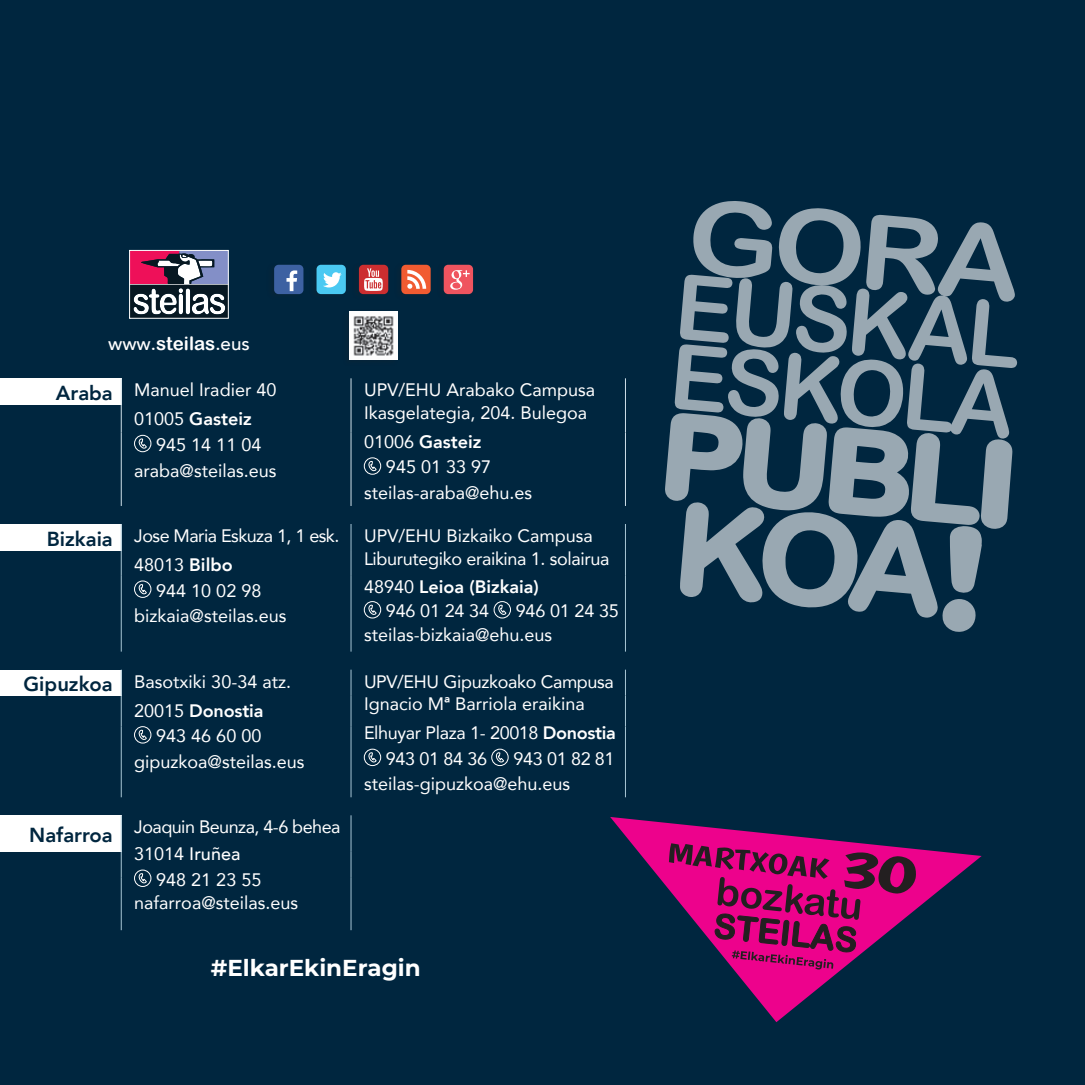
<style>
.page{position:relative;width:1085px;height:1085px;background:#fff}
.page>*{position:absolute;margin:0;border:0;box-sizing:border-box;transform-origin:0 0}
.t1{font:700 22.95px "Montserrat";color:#fff}
.t2{font:800 20.25px "Avenir";color:#00263f}
.t3{font:500 18.68px "Avenir";color:#fff}
.t4{font:18px "Avenir";color:#fff}
.t5{font:18px "Avenir";letter-spacing:-.02em;color:#fff}
.t6{font:800 18px "Avenir";color:#fff}
.t7{font:18px "Avenir";letter-spacing:-.03em;color:#fff}
.t8{font:500 18px "Avenir";color:#fff}
.s1{font-family:"Arial Rounded MT Bold";font-weight:400}
.s2{font-weight:400}
.s3{font-weight:800}
</style>
<div class="page">
<div style="left:0;top:0;width:1084px;height:1084px;background:#00263f"></div>
<svg style="left:665px;top:201px;width:352px;height:431px"></svg>
<div style="left:0;top:378px;width:121px;height:27px;background:#fff"></div>
<svg style="left:121px;top:378px;width:1px;height:54px"></svg>
<svg style="left:350px;top:378px;width:1px;height:54px"></svg>
<svg style="left:625px;top:378px;width:1px;height:54px"></svg>
<hr style="left:121px;top:432px;width:1px;height:74px;background:#cfe0e9">
<hr style="left:350px;top:432px;width:1px;height:74px;background:#cfe0e9">
<hr style="left:625px;top:432px;width:1px;height:74px;background:#cfe0e9">
<div style="left:134px;top:435px;width:17px;height:17px;border:1px solid #fff;border-radius:50%"></div>
<svg style="left:139px;top:434px;width:8px;height:15px"></svg>
<div style="left:364px;top:457px;width:17px;height:17px;border:1px solid #fff;border-radius:50%"></div>
<svg style="left:368px;top:457px;width:9px;height:14px"></svg>
<div style="left:0;top:524px;width:121px;height:27px;background:#fff"></div>
<svg style="left:121px;top:524px;width:1px;height:51px"></svg>
<hr style="left:121px;top:575px;width:1px;height:76px;background:#a8c6d5">
<svg style="left:350px;top:524px;width:1px;height:51px"></svg>
<svg style="left:625px;top:524px;width:1px;height:51px"></svg>
<hr style="left:350px;top:575px;width:1px;height:76px;background:#a8c6d5">
<hr style="left:625px;top:575px;width:1px;height:76px;background:#a8c6d5">
<div style="left:134px;top:580px;width:17px;height:17px;border:1px solid #fff;border-radius:50%"></div>
<svg style="left:139px;top:580px;width:8px;height:14px"></svg>
<div style="left:364px;top:601px;width:17px;height:17px;border:1px solid #fff;border-radius:50%"></div>
<svg style="left:368px;top:601px;width:9px;height:14px"></svg>
<div style="left:493px;top:601px;width:17px;height:17px;border:1px solid #fff;border-radius:50%"></div>
<svg style="left:498px;top:601px;width:8px;height:14px"></svg>
<div style="left:0;top:669px;width:121px;height:26px;background:#fff"></div>
<svg style="left:121px;top:669px;width:1px;height:26px"></svg>
<hr style="left:121px;top:695px;width:1px;height:31px;background:#a8c6d5">
<hr style="left:121px;top:726px;width:1px;height:71px;background:#a8c6d5">
<svg style="left:350px;top:669px;width:1px;height:26px"></svg>
<svg style="left:625px;top:669px;width:1px;height:26px"></svg>
<hr style="left:350px;top:695px;width:1px;height:31px;background:#a8c6d5">
<hr style="left:625px;top:695px;width:1px;height:31px;background:#a8c6d5">
<hr style="left:350px;top:726px;width:1px;height:71px;background:#a8c6d5">
<hr style="left:625px;top:726px;width:1px;height:71px;background:#a8c6d5">
<div style="left:134px;top:726px;width:17px;height:17px;border:1px solid #fff;border-radius:50%"></div>
<svg style="left:139px;top:726px;width:8px;height:14px"></svg>
<div style="left:364px;top:748px;width:17px;height:17px;border:1px solid #fff;border-radius:50%"></div>
<svg style="left:368px;top:748px;width:9px;height:15px"></svg>
<div style="left:491px;top:748px;width:17px;height:17px;border:1px solid #fff;border-radius:50%"></div>
<svg style="left:496px;top:748px;width:8px;height:15px"></svg>
<div style="left:0;top:815px;width:121px;height:36px;background:#fff"></div>
<hr style="left:121px;top:815px;width:1px;height:36px;background:#a8c6d5">
<svg style="left:121px;top:851px;width:1px;height:26px"></svg>
<hr style="left:121px;top:877px;width:1px;height:53px;background:#a8c6d5">
<hr style="left:350px;top:815px;width:1px;height:36px;background:#a8c6d5">
<svg style="left:350px;top:851px;width:1px;height:26px"></svg>
<hr style="left:350px;top:877px;width:1px;height:53px;background:#a8c6d5">
<div style="left:134px;top:869px;width:17px;height:17px;border:1px solid #fff;border-radius:50%"></div>
<svg style="left:139px;top:869px;width:8px;height:14px"></svg>
<svg style="left:131px;top:252px;width:95px;height:64px;background:#7f657d"></svg>
<div style="left:129px;top:250px;width:99px;height:68px;border:1px solid #fff"></div>
<div style="left:266px;top:263px;width:208px;height:38px;background:#231f20;opacity:.2"></div>
<div style="left:359px;top:265px;width:29px;height:29px;background:#cc2e30;border-radius:4px"></div>
<svg style="left:364px;top:268px;width:18px;height:23px"></svg>
<div style="left:274px;top:265px;width:29px;height:29px;background:#3d61a2;border-radius:4px"></div>
<svg style="left:286px;top:270px;width:11px;height:21px"></svg>
<div style="left:443px;top:265px;width:30px;height:29px;background:#ef545f;border-radius:4px"></div>
<svg style="left:450px;top:270px;width:19px;height:19px"></svg>
<div style="left:401px;top:265px;width:29px;height:29px;background:#f15b31;border-radius:4px"></div>
<svg style="left:407px;top:270px;width:19px;height:19px"></svg>
<div style="left:316px;top:265px;width:30px;height:29px;background:#4ac9f2;border-radius:4px"></div>
<svg style="left:323px;top:272px;width:18px;height:15px"></svg>
<div style="left:342px;top:309px;width:57px;height:57px;background:#231f20;opacity:.2"></div>
<img style="left:349px;top:311px;width:48px;height:48px">
<svg style="left:610px;top:817px;width:371px;height:205px"></svg>
<svg style="left:668px;top:843px;width:248px;height:126px"></svg>
<p class="t3" style="left:108px;top:328px;width:143px">www.<span class="s1">steilas</span>.eus</p>
<p class="t2" style="left:56px;top:377px;width:59px">Araba</p>
<p class="t4" style="left:134px;top:375px;width:144px">Manuel Iradier 40</p>
<p class="t6" style="left:134px;top:405px;width:119px"><span class="s2">01005</span> Gasteiz</p>
<p class="t4" style="left:156px;top:430px;width:107px">945 14 11 04</p>
<p class="t4" style="left:134px;top:456px;width:144px">araba@steilas.eus</p>
<p class="t2" style="left:47px;top:523px;width:68px">Bizkaia</p>
<p class="t7" style="left:134px;top:521px;width:207px">Jose Maria Eskuza 1, 1 esk.</p>
<p class="t4" style="left:134px;top:550px;width:100px">48013 <span class="s3">Bilbo</span></p>
<p class="t4" style="left:156px;top:575px;width:107px">944 10 02 98</p>
<p class="t4" style="left:134px;top:601px;width:154px">bizkaia@steilas.eus</p>
<p class="t2" style="left:24px;top:668px;width:91px">Gipuzkoa</p>
<p class="t4" style="left:134px;top:666px;width:158px">Basotxiki 30-34 atz.</p>
<p class="t6" style="left:134px;top:696px;width:131px"><span class="s2">20015</span> Donostia</p>
<p class="t4" style="left:156px;top:721px;width:107px">943 46 60 00</p>
<p class="t4" style="left:134px;top:747px;width:172px">gipuzkoa@steilas.eus</p>
<p class="t2" style="left:29px;top:819px;width:85px">Nafarroa</p>
<p class="t7" style="left:134px;top:812px;width:208px">Joaquin Beunza, 4-6 behea</p>
<p class="t8" style="left:134px;top:838px;width:108px"><span class="s2">31014</span> Iruñea</p>
<p class="t4" style="left:156px;top:864px;width:107px">948 21 23 55</p>
<p class="t4" style="left:134px;top:888px;width:165px">nafarroa@steilas.eus</p>
<p class="t4" style="left:364px;top:375px;width:233px">UPV/EHU Arabako Campusa</p>
<p class="t4" style="left:364px;top:398px;width:225px">Ikasgelategia, 204. Bulegoa</p>
<p class="t6" style="left:364px;top:427px;width:119px"><span class="s2">01006</span> Gasteiz</p>
<p class="t4" style="left:386px;top:452px;width:107px">945 01 33 97</p>
<p class="t4" style="left:364px;top:478px;width:170px">steilas-araba@ehu.es</p>
<p class="t4" style="left:364px;top:521px;width:230px">UPV/EHU Bizkaiko Campusa</p>
<p class="t5" style="left:364px;top:543px;width:247px">Liburutegiko eraikina 1. solairua</p>
<p class="t6" style="left:364px;top:573px;width:176px"><span class="s2">48940</span> Leioa (Bizkaia)</p>
<p class="t4" style="left:386px;top:596px;width:105px">946 01 24 34</p>
<p class="t4" style="left:515px;top:596px;width:105px">946 01 24 35</p>
<p class="t4" style="left:364px;top:620px;width:190px">steilas-bizkaia@ehu.eus</p>
<p class="t5" style="left:364px;top:666px;width:251px">UPV/EHU Gipuzkoako Campusa</p>
<p class="t4" style="left:364px;top:689px;width:222px">Ignacio Mª Barriola eraikina</p>
<p class="t5" style="left:364px;top:718px;width:253px">Elhuyar Plaza 1- 20018 <span class="s3">Donostia</span></p>
<p class="t4" style="left:386px;top:744px;width:103px">943 01 84 36</p>
<p class="t4" style="left:513px;top:744px;width:103px">943 01 82 81</p>
<p class="t4" style="left:364px;top:769px;width:208px">steilas-gipuzkoa@ehu.eus</p>
<p class="t1" style="left:211px;top:950px;width:211px">#ElkarEkinEragin</p>
</div>
